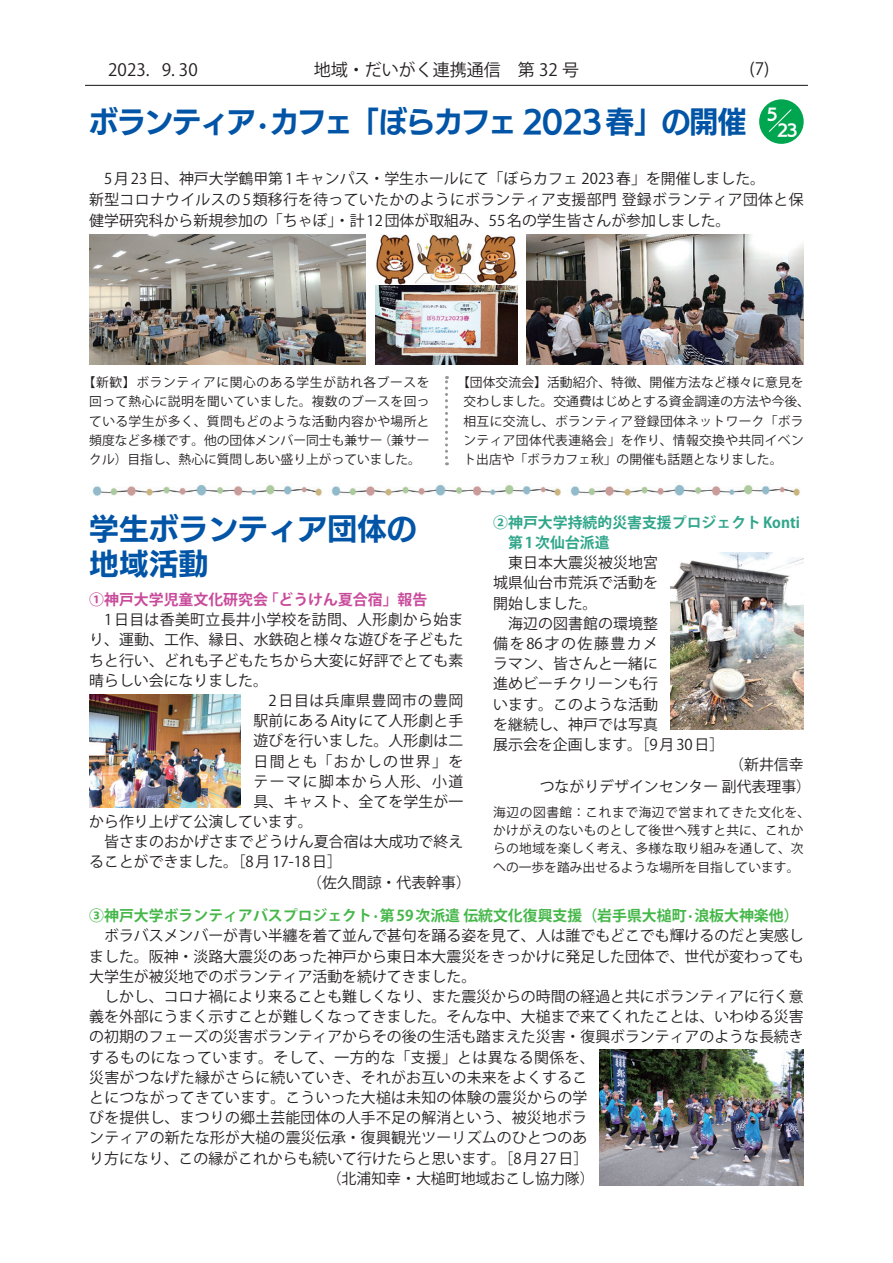
<style>
.page{position:relative;width:893px;height:1263px;background:#fff}
.page>*{position:absolute;margin:0;border:0;box-sizing:border-box;transform-origin:0 0}
.t1{font:29.7px "UD Kakugo Large Pro B";letter-spacing:-.025em;color:#0154a6}
.t2{font:29.7px/35.1px "UD Kakugo Large Pro B";color:#0154a6}
.t3{font:16.95px "Koz Go Pro";color:#231f20}
.t4{font:15.6px/16.5px "UD Kakugo Large Pro B";color:#fff}
.t5{font:14.85px/20.2px "Koz Go Pro";letter-spacing:.005em;color:#231f20}
.t6{font:700 14.85px "Koz Go Pro";color:#45b749}
.t7{font:14.85px "Koz Go Pro";letter-spacing:.035em;color:#231f20}
.t8{font:700 14.85px/20.2px "Koz Go Pro";color:#30a68b}
.t9{font:14.85px "Koz Go Pro";letter-spacing:.1em;color:#231f20}
.t10{font:700 14.85px "Koz Go Pro";color:#c94a9b}
.t11{font:14.85px "Koz Go Pro";letter-spacing:.04em;color:#231f20}
.t12{font:12.75px/19.2px "Koz Go Pro";letter-spacing:.015em;color:#231f20}
</style>
<div class="page">
<hr style="left:85px;top:85px;width:723px;height:1px;background:#231f20">
<img style="left:89px;top:234px;width:277px;height:130px">
<img style="left:527px;top:234px;width:277px;height:130px">
<img style="left:376px;top:234px;width:141px;height:130px">
<svg style="left:445px;top:376px;width:3px;height:89px"></svg>
<img style="left:92px;top:484px;width:230px;height:12px">
<img style="left:331px;top:484px;width:230px;height:12px">
<img style="left:570px;top:484px;width:230px;height:12px">
<img style="left:600px;top:1050px;width:204px;height:135px">
<div style="left:759px;top:99px;width:45px;height:45px;background:#00a54f;border-radius:50%"></div>
<svg style="left:768px;top:109px;width:24px;height:23px"></svg>
<img style="left:89px;top:694px;width:152px;height:114px">
<img style="left:671px;top:552px;width:133px;height:177px">
<p class="t3" style="left:108px;top:59px;width:91px">2023. 9. 30</p>
<p class="t3" style="left:314px;top:59px;width:267px">地域・だいがく連携通信　第 32 号</p>
<p class="t3" style="left:749px;top:58px;width:21px">(7)</p>
<h1 class="t1" style="left:89px;top:97px;width:659px">ボランティア·カフェ「ぼらカフェ 2023春」の開催</h1>
<p class="t5" style="left:89px;top:168px;width:716px;line-height:21.3px">　5 月 23 日、神戸大学鶴甲第 1 キャンパス・学生ホールにて「ぼらカフェ 2023 春」を開催しました。<br>新型コロナウイルスの5類移行を待っていたかのようにボランティア支援部門 登録ボランティア団体と保健学研究科から新規参加の「ちゃぼ」・計 12 団体が取組み、55 名の学生皆さんが参加しました。</p>
<p class="t4" style="left:777px;top:105px;width:22px;text-indent:-11px">5<br>23</p>
<p class="t12" style="left:83px;top:373px;width:348px;text-align:center">【新歓】ボランティアに関心のある学生が訪れ各ブースを回って熱心に説明を聞いていました。複数のブースを回っている学生が多く、質問もどのような活動内容かや場所と頻度など多様です。他の団体メンバー同士も兼サー（兼サークル）目指し、熱心に質問しあい盛り上がっていました。</p>
<p class="t12" style="left:463px;top:373px;width:348px;text-indent:-6px">【団体交流会】活動紹介、特徴、開催方法など様々に意見を交わしました。交通費はじめとする資金調達の方法や今後、相互に交流し、ボランティア登録団体ネットワーク「ボランティア団体代表連絡会」を作り、情報交換や共同イベント出店や「ボラカフェ秋」の開催も話題となりました。</p>
<h1 class="t2" style="left:89px;top:511px;width:329px">学生ボランティア団体の地域活動</h1>
<p class="t10" style="left:89px;top:590px;width:340px">①神戸大学児童文化研究会 「どうけん夏合宿」報告</p>
<p class="t5" style="left:104px;top:610px;width:361px">1日目は香美町立長井小学校を訪問、人形劇から始ま</p>
<p class="t5" style="left:89px;top:630px;width:376px">り、運動、工作、縁日、水鉄砲と様々な遊びを子どもた</p>
<p class="t5" style="left:89px;top:650px;width:376px">ちと行い、どれも子どもたちから大変に好評でとても素</p>
<p class="t5" style="left:89px;top:670px;width:180px">晴らしい会になりました。</p>
<p class="t11" style="left:268px;top:691px;width:197px">2日目は兵庫県豊岡市の豊岡</p>
<p class="t5" style="left:254px;top:711px;width:211px">駅前にある Aity にて人形劇と手</p>
<p class="t5" style="left:254px;top:731px;width:211px">遊びを行いました。人形劇は二</p>
<p class="t9" style="left:254px;top:751px;width:211px">日間とも「おかしの世界」を</p>
<p class="t9" style="left:254px;top:772px;width:211px">テーマに脚本から人形、小道</p>
<p class="t5" style="left:254px;top:792px;width:211px">具、キャスト、全てを学生が一</p>
<p class="t5" style="left:89px;top:812px;width:225px">から作り上げて公演しています。</p>
<p class="t5" style="left:104px;top:832px;width:361px">皆さまのおかげさまでどうけん夏合宿は大成功で終え</p>
<p class="t5" style="left:89px;top:852px;width:254px">ることができました。［8 月 17-18 日］</p>
<p class="t5" style="left:307px;top:872px;width:165px">（佐久間諒・代表幹事）</p>
<p class="t8" style="left:493px;top:513px;width:308px">②神戸大学持続的災害支援プロジェクト Konti　第 1 次仙台派遣</p>
<p class="t5" style="left:493px;top:553px;width:166px;text-align:justify;text-indent:15px">東日本大震災被災地宮城県仙台市荒浜で活動を開始しました。</p>
<p class="t5" style="left:493px;top:614px;width:233px;text-indent:15px">海辺の図書館の環境整<br>備を86才の佐藤豊カメ<br>ラマン、皆さんと一緒に<br>進めビーチクリーンも行<br>います。このような活動<br>を継続し、神戸では写真<br>展示会を企画します。［9 月 30 日］</p>
<p class="t5" style="left:540px;top:754px;width:273px;line-height:21.3px;text-indent:189px">（新井信幸つながりデザインセンター 副代表理事）</p>
<p class="t12" style="left:493px;top:804px;width:318px;line-height:18.1px">海辺の図書館：これまで海辺で営まれてきた文化を、かけがえのないものとして後世へ残すと共に、これからの地域を楽しく考え、多様な取り組みを通して、次への一歩を踏み出せるような場所を目指しています。</p>
<p class="t6" style="left:89px;top:906px;width:711px">③神戸大学ボランティアバスプロジェクト · 第 59 次派遣 伝統文化復興支援（岩手県大槌町 · 浪板大神楽他）</p>
<p class="t5" style="left:89px;top:926px;width:716px;text-align:justify;text-indent:15px">ボラバスメンバーが青い半纏を着て並んで甚句を踊る姿を見て、人は誰でもどこでも輝けるのだと実感しました。阪神・淡路大震災のあった神戸から東日本大震災をきっかけに発足した団体で、世代が変わっても大学生が被災地でのボランティア活動を続けてきました。</p>
<p class="t5" style="left:104px;top:987px;width:701px">しかし、コロナ禍により来ることも難しくなり、また震災からの時間の経過と共にボランティアに行く意</p>
<p class="t5" style="left:89px;top:1007px;width:716px">義を外部にうまく示すことが難しくなってきました。そんな中、大槌まで来てくれたことは、いわゆる災害</p>
<p class="t5" style="left:89px;top:1027px;width:716px">の初期のフェーズの災害ボランティアからその後の生活も踏まえた災害・復興ボランティアのような長続き</p>
<p class="t7" style="left:89px;top:1047px;width:507px">するものになっています。そして、一方的な「支援」とは異なる関係を、</p>
<p class="t5" style="left:89px;top:1068px;width:500px">災害がつなげた縁がさらに続いていき、それがお互いの未来をよくするこ</p>
<p class="t5" style="left:89px;top:1088px;width:500px">とにつながってきています。こういった大槌は未知の体験の震災からの学</p>
<p class="t5" style="left:89px;top:1108px;width:499px">びを提供し、まつりの郷土芸能団体の人手不足の解消という、被災地ボラ</p>
<p class="t5" style="left:89px;top:1128px;width:500px">ンティアの新たな形が大槌の震災伝承・復興観光ツーリズムのひとつのあ</p>
<p class="t5" style="left:89px;top:1148px;width:500px">り方になり、この縁がこれからも続いて行けたらと思います。［8 月 27 日］</p>
<p class="t5" style="left:327px;top:1169px;width:269px">（北浦知幸・大槌町地域おこし協力隊）</p>
</div>
